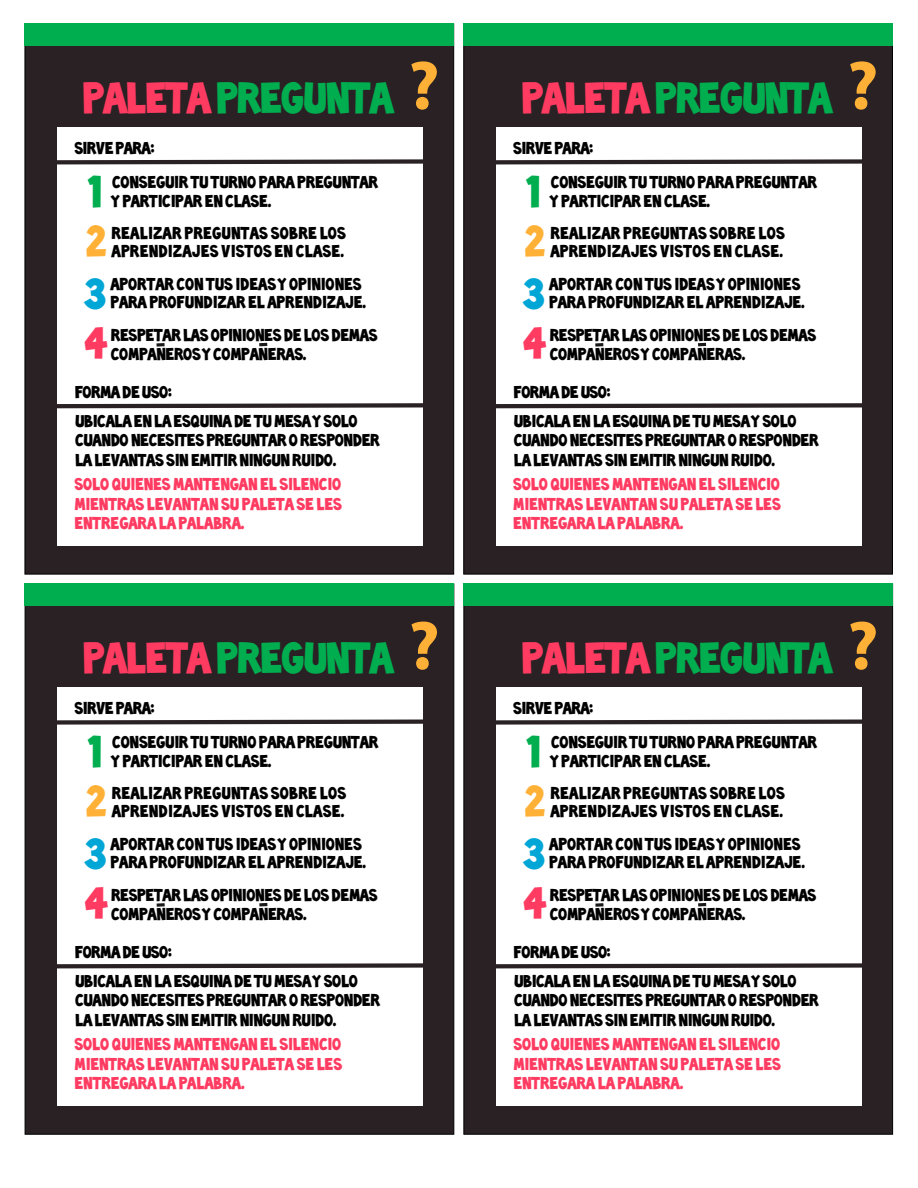
<style>
.page{position:relative;width:918px;height:1188px;background:#fff}
.page>*{position:absolute;margin:0;border:0;box-sizing:border-box;transform-origin:0 0}
.t1{font:40.35px "Toonish";color:#00ad4f}
.t2{font:40.35px "Toonish";color:#ffb036}
.t3{font:40.35px "Toonish";color:#00a6d6}
.t4{font:40.35px "Toonish";color:#ff3b61}
.t5{font:15.9px/17.5px "Toonish";letter-spacing:.01em;color:#000}
.t6{font:15.9px/19.4px "Toonish";letter-spacing:.025em;color:#ff3b61;text-align:justify}
.t7{font:15.9px/18px "Toonish";letter-spacing:.045em;color:#000}
.s1{color:#ff3b61}
.s2{font-family:"Myriad Web Pro";font-weight:700;font-size:69.3px;color:#ffb036}
</style>
<div class="page">
<div style="left:24px;top:23px;width:431px;height:552px;background:#292124"></div>
<div style="left:57px;top:127px;width:366px;height:419px;background:#fff"></div>
<div style="left:24px;top:23px;width:430px;height:22px;background:#00ad4f"></div>
<svg style="left:48px;top:401px;width:391px;height:9px"></svg>
<svg style="left:43px;top:157px;width:391px;height:10px"></svg>
<svg style="left:157px;top:343px;width:8px;height:4px"></svg>
<svg style="left:259px;top:343px;width:8px;height:3px"></svg>
<div style="left:463px;top:23px;width:430px;height:552px;background:#292124"></div>
<div style="left:496px;top:127px;width:366px;height:419px;background:#fff"></div>
<div style="left:463px;top:23px;width:429px;height:22px;background:#00ad4f"></div>
<svg style="left:487px;top:401px;width:391px;height:9px"></svg>
<svg style="left:481px;top:157px;width:392px;height:10px"></svg>
<svg style="left:595px;top:343px;width:8px;height:4px"></svg>
<svg style="left:698px;top:343px;width:8px;height:3px"></svg>
<div style="left:24px;top:583px;width:431px;height:552px;background:#292124"></div>
<div style="left:57px;top:688px;width:366px;height:418px;background:#fff"></div>
<div style="left:25px;top:583px;width:429px;height:23px;background:#00ad4f"></div>
<svg style="left:48px;top:961px;width:391px;height:10px"></svg>
<svg style="left:43px;top:717px;width:391px;height:10px"></svg>
<svg style="left:157px;top:903px;width:8px;height:4px"></svg>
<svg style="left:259px;top:903px;width:8px;height:3px"></svg>
<div style="left:463px;top:583px;width:430px;height:552px;background:#292124"></div>
<div style="left:496px;top:688px;width:366px;height:418px;background:#fff"></div>
<div style="left:463px;top:583px;width:429px;height:23px;background:#00ad4f"></div>
<svg style="left:487px;top:961px;width:391px;height:10px"></svg>
<svg style="left:481px;top:717px;width:392px;height:10px"></svg>
<svg style="left:595px;top:903px;width:8px;height:4px"></svg>
<svg style="left:698px;top:903px;width:8px;height:3px"></svg>
<h1 class="t1" style="left:83px;top:82px;width:358px"><span class="s1">PALETA</span> PREGUNTA <span class="s2">?</span></h1>
<p class="t5" style="left:75px;top:141px;width:81px">SIRVE PARA:</p>
<p class="t5" style="left:113px;top:174px;width:267px;line-height:19.5px">CONSEGUIR TU TURNO PARA PREGUNTAR<br>Y PARTICIPAR EN CLASE.</p>
<h1 class="t1" style="left:88px;top:177px;width:17px">1</h1>
<h1 class="t2" style="left:86px;top:226px;width:21px">2</h1>
<h1 class="t3" style="left:85px;top:278px;width:23px">3</h1>
<h1 class="t4" style="left:85px;top:328px;width:25px">4</h1>
<p class="t7" style="left:112px;top:226px;width:236px">REALIZAR PREGUNTAS SOBRE LOS<br>APRENDIZAJES VISTOS EN CLASE.</p>
<p class="t5" style="left:111px;top:278px;width:257px">APORTAR CON TUS IDEAS Y OPINIONES<br>PARA PROFUNDIZAR EL APRENDIZAJE.</p>
<p class="t5" style="left:111px;top:327px;width:268px;line-height:19px">RESPETAR LAS OPINIONES DE LOS DEMAS<br>COMPANEROS Y COMPANERAS.</p>
<p class="t5" style="left:75px;top:379px;width:284px;line-height:29.2px">FORMA DE USO:<br>UBICALA EN LA ESQUINA DE TU MESA Y SOLO</p>
<p class="t5" style="left:75px;top:433px;width:306px;line-height:19.4px">CUANDO NECESITES PREGUNTAR O RESPONDER<br>LA LEVANTAS SIN EMITIR NINGUN RUIDO.</p>
<p class="t6" style="left:75px;top:476px;width:269px">SOLO QUIENES MANTENGAN EL SILENCIO MIENTRAS LEVANTAN SU PALETA SE LES ENTREGARA LA PALABRA.</p>
<h1 class="t1" style="left:83px;top:642px;width:358px"><span class="s1">PALETA</span> PREGUNTA <span class="s2">?</span></h1>
<p class="t5" style="left:75px;top:701px;width:81px">SIRVE PARA:</p>
<p class="t5" style="left:113px;top:734px;width:267px;line-height:19.5px">CONSEGUIR TU TURNO PARA PREGUNTAR<br>Y PARTICIPAR EN CLASE.</p>
<h1 class="t1" style="left:88px;top:737px;width:17px">1</h1>
<h1 class="t2" style="left:87px;top:786px;width:21px">2</h1>
<h1 class="t3" style="left:85px;top:838px;width:23px">3</h1>
<h1 class="t4" style="left:85px;top:888px;width:25px">4</h1>
<p class="t7" style="left:112px;top:786px;width:236px">REALIZAR PREGUNTAS SOBRE LOS<br>APRENDIZAJES VISTOS EN CLASE.</p>
<p class="t5" style="left:111px;top:838px;width:257px">APORTAR CON TUS IDEAS Y OPINIONES<br>PARA PROFUNDIZAR EL APRENDIZAJE.</p>
<p class="t5" style="left:111px;top:888px;width:268px;line-height:19px">RESPETAR LAS OPINIONES DE LOS DEMAS<br>COMPANEROS Y COMPANERAS.</p>
<p class="t5" style="left:75px;top:939px;width:284px;line-height:29.2px">FORMA DE USO:<br>UBICALA EN LA ESQUINA DE TU MESA Y SOLO</p>
<p class="t5" style="left:76px;top:993px;width:306px;line-height:19.4px">CUANDO NECESITES PREGUNTAR O RESPONDER<br>LA LEVANTAS SIN EMITIR NINGUN RUIDO.</p>
<p class="t6" style="left:75px;top:1037px;width:269px">SOLO QUIENES MANTENGAN EL SILENCIO MIENTRAS LEVANTAN SU PALETA SE LES ENTREGARA LA PALABRA.</p>
<h1 class="t1" style="left:522px;top:82px;width:358px"><span class="s1">PALETA</span> PREGUNTA <span class="s2">?</span></h1>
<p class="t5" style="left:513px;top:141px;width:81px">SIRVE PARA:</p>
<p class="t5" style="left:551px;top:174px;width:267px;line-height:19.5px">CONSEGUIR TU TURNO PARA PREGUNTAR<br>Y PARTICIPAR EN CLASE.</p>
<h1 class="t1" style="left:527px;top:177px;width:17px">1</h1>
<h1 class="t2" style="left:525px;top:226px;width:21px">2</h1>
<h1 class="t3" style="left:523px;top:278px;width:23px">3</h1>
<h1 class="t4" style="left:523px;top:328px;width:25px">4</h1>
<p class="t7" style="left:551px;top:226px;width:236px">REALIZAR PREGUNTAS SOBRE LOS<br>APRENDIZAJES VISTOS EN CLASE.</p>
<p class="t5" style="left:549px;top:278px;width:257px">APORTAR CON TUS IDEAS Y OPINIONES<br>PARA PROFUNDIZAR EL APRENDIZAJE.</p>
<p class="t5" style="left:550px;top:327px;width:268px;line-height:19px">RESPETAR LAS OPINIONES DE LOS DEMAS<br>COMPANEROS Y COMPANERAS.</p>
<p class="t5" style="left:514px;top:379px;width:284px;line-height:29.2px">FORMA DE USO:<br>UBICALA EN LA ESQUINA DE TU MESA Y SOLO</p>
<p class="t5" style="left:514px;top:433px;width:306px;line-height:19.4px">CUANDO NECESITES PREGUNTAR O RESPONDER<br>LA LEVANTAS SIN EMITIR NINGUN RUIDO.</p>
<p class="t6" style="left:514px;top:476px;width:269px">SOLO QUIENES MANTENGAN EL SILENCIO MIENTRAS LEVANTAN SU PALETA SE LES ENTREGARA LA PALABRA.</p>
<h1 class="t1" style="left:522px;top:642px;width:358px"><span class="s1">PALETA</span> PREGUNTA <span class="s2">?</span></h1>
<p class="t5" style="left:514px;top:701px;width:81px">SIRVE PARA:</p>
<p class="t5" style="left:551px;top:734px;width:267px;line-height:19.5px">CONSEGUIR TU TURNO PARA PREGUNTAR<br>Y PARTICIPAR EN CLASE.</p>
<h1 class="t1" style="left:527px;top:737px;width:17px">1</h1>
<h1 class="t2" style="left:525px;top:786px;width:21px">2</h1>
<h1 class="t3" style="left:523px;top:838px;width:23px">3</h1>
<h1 class="t4" style="left:523px;top:888px;width:25px">4</h1>
<p class="t7" style="left:551px;top:786px;width:236px">REALIZAR PREGUNTAS SOBRE LOS<br>APRENDIZAJES VISTOS EN CLASE.</p>
<p class="t5" style="left:550px;top:838px;width:257px">APORTAR CON TUS IDEAS Y OPINIONES<br>PARA PROFUNDIZAR EL APRENDIZAJE.</p>
<p class="t5" style="left:550px;top:888px;width:268px;line-height:19px">RESPETAR LAS OPINIONES DE LOS DEMAS<br>COMPANEROS Y COMPANERAS.</p>
<p class="t5" style="left:514px;top:939px;width:284px;line-height:29.2px">FORMA DE USO:<br>UBICALA EN LA ESQUINA DE TU MESA Y SOLO</p>
<p class="t5" style="left:514px;top:993px;width:306px;line-height:19.4px">CUANDO NECESITES PREGUNTAR O RESPONDER<br>LA LEVANTAS SIN EMITIR NINGUN RUIDO.</p>
<p class="t6" style="left:514px;top:1037px;width:269px">SOLO QUIENES MANTENGAN EL SILENCIO MIENTRAS LEVANTAN SU PALETA SE LES ENTREGARA LA PALABRA.</p>
</div>
